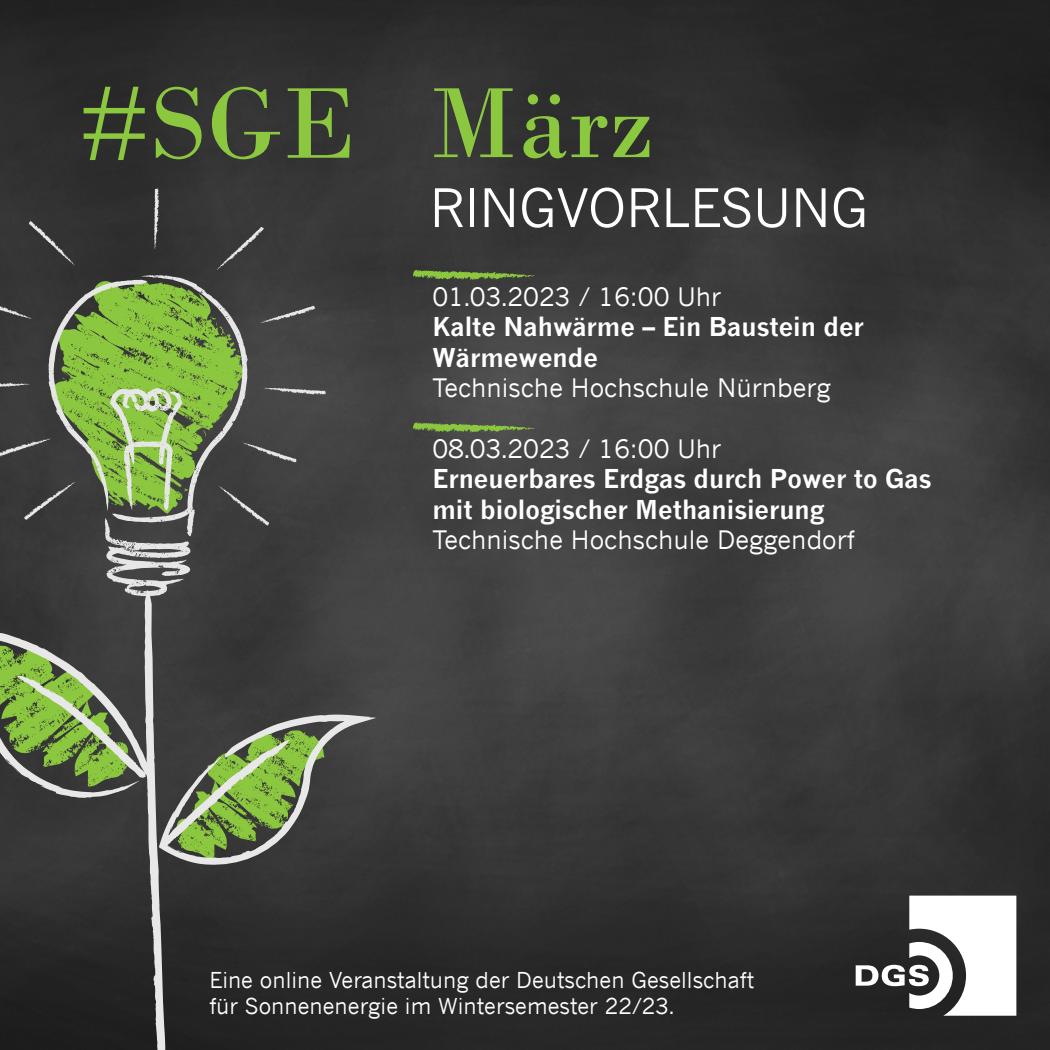
<style>
.page{position:relative;width:1050px;height:1050px;background:#fff}
.page>*{position:absolute;margin:0;border:0;box-sizing:border-box;transform-origin:0 0}
.t1{font:105.96px "Bodoni";color:#8cc740}
.t2{font:105px "Bodoni";color:#8cc740}
.t3{font:52.41px "News Gothic";color:#fff}
.t4{font:700 25.38px/30.4px "News Gothic";color:#fff}
.t5{font:25.38px "News Gothic";color:#fff}
.t6{font:21.88px/26.2px "News Gothic";color:#fff}
</style>
<div class="page">
<img style="left:0;top:0;width:1050px;height:1050px">
<svg style="left:48px;top:275px;width:200px;height:322px;background:#708752"></svg>
<svg style="left:153px;top:188px;width:7px;height:62px"></svg>
<svg style="left:217px;top:227px;width:47px;height:44px;background:#464646"></svg>
<svg style="left:261px;top:306px;width:54px;height:18px"></svg>
<svg style="left:263px;top:387px;width:63px;height:8px"></svg>
<svg style="left:243px;top:442px;width:54px;height:21px"></svg>
<svg style="left:219px;top:486px;width:50px;height:40px;background:#494949"></svg>
<svg style="left:29px;top:221px;width:46px;height:45px;background:#414141"></svg>
<svg style="left:0;top:300px;width:32px;height:20px"></svg>
<svg style="left:0;top:383px;width:30px;height:6px"></svg>
<svg style="left:0;top:438px;width:52px;height:19px"></svg>
<svg style="left:24px;top:482px;width:52px;height:38px;background:#464646"></svg>
<svg style="left:0;top:590px;width:165px;height:460px;background:#3d3d3d"></svg>
<svg style="left:0;top:644px;width:132px;height:147px;background:#728a54"></svg>
<svg style="left:159px;top:715px;width:217px;height:151px;background:#626f52"></svg>
<svg style="left:413px;top:270px;width:122px;height:10px"></svg>
<svg style="left:413px;top:422px;width:122px;height:11px"></svg>
<svg style="left:856px;top:896px;width:160px;height:120px"></svg>
<h1 class="t1" style="left:79px;top:61px;width:279px">#SGE</h1>
<h2 class="t2" style="left:430px;top:61px;width:226px">März</h2>
<h3 class="t3" style="left:430px;top:176px;width:440px">RINGVORLESUNG</h3>
<p class="t5" style="left:432px;top:281px;width:290px">01.03.2023 / 16:00 Uhr</p>
<p class="t4" style="left:432px;top:311px;width:433px">Kalte Nahwärme – Ein Baustein der<br>Wärmewende</p>
<p class="t5" style="left:432px;top:372px;width:400px">Technische Hochschule Nürnberg</p>
<p class="t5" style="left:432px;top:433px;width:290px">08.03.2023 / 16:00 Uhr</p>
<p class="t4" style="left:432px;top:463px;width:501px">Erneuerbares Erdgas durch Power to Gas mit biologischer Methanisierung</p>
<p class="t5" style="left:432px;top:525px;width:424px">Technische Hochschule Deggendorf</p>
<p class="t6" style="left:209px;top:966px;width:546px">Eine online Veranstaltung der Deutschen Gesellschaft für Sonnenenergie im Wintersemester 22/23.</p>
</div>
